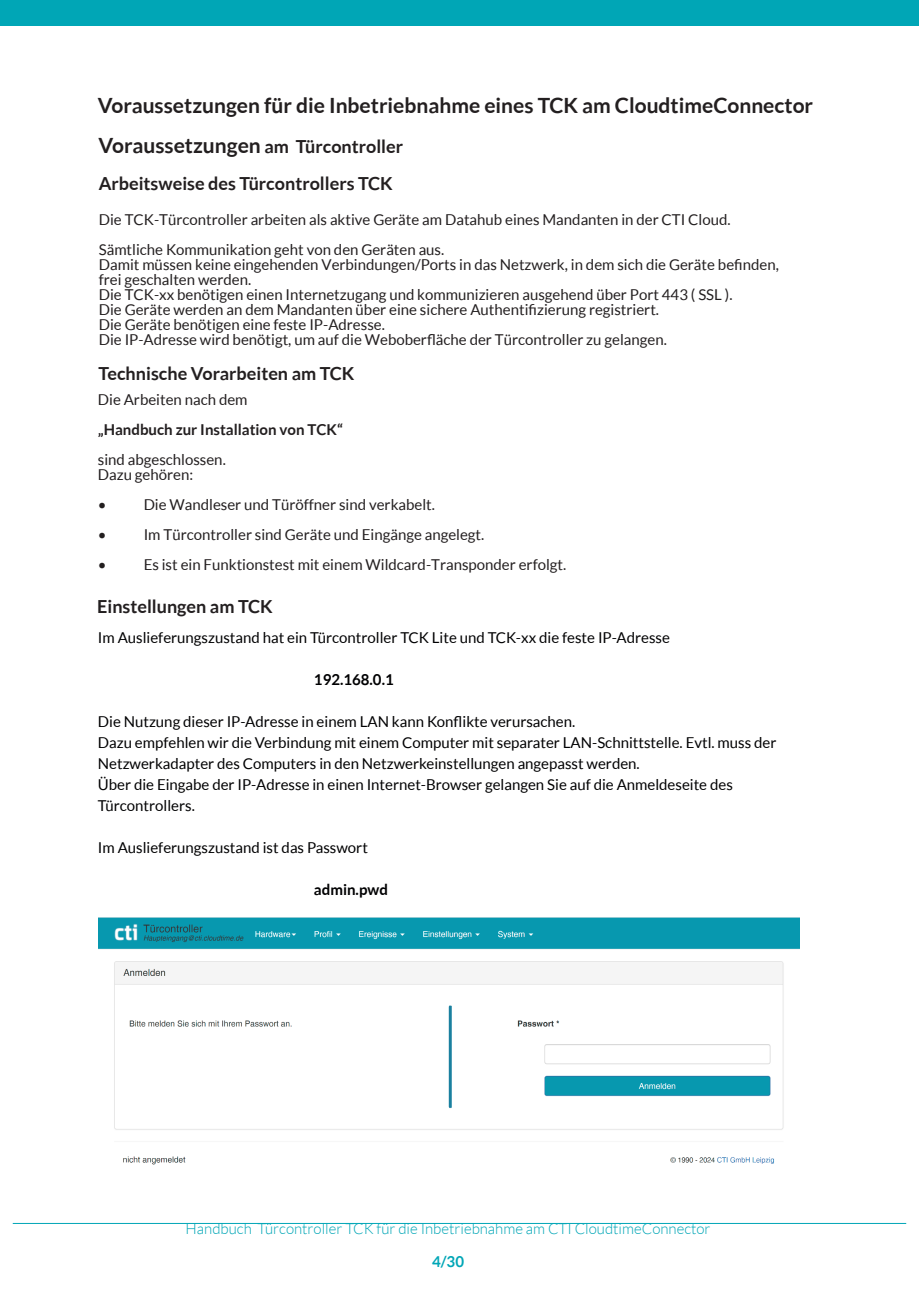
<style>
.page{position:relative;width:919px;height:1289px;background:#fff}
.page>*{position:absolute;margin:0;border:0;box-sizing:border-box;transform-origin:0 0}
.t1{font:700 21px "Lato";color:#231f20}
.t2{font:700 18px "Lato";color:#231f20}
.t3{font:15px/15px "Lato";color:#231f20}
.t4{font:15px/21px "Lato";color:#000002}
.t5{font:300 15px "Lato";color:#00a6b6}
.t6{font:700 15px "Lato";color:#231f20}
.t7{font:700 15px "Lato";color:#000002}
.t8{font:700 15px "Lato";color:#00a6b6}
.s1{font-size:18px}
</style>
<div class="page">
<div style="left:0;top:0;width:918px;height:26px;background:#00a6b6"></div>
<img style="left:99px;top:917px;width:700px;height:248px">
<hr style="left:13px;top:1222px;width:893px;height:1px;background:#00a6b6">
<h1 class="t1" style="left:98px;top:96px;width:716px">Voraussetzungen für die Inbetriebnahme eines TCK am CloudtimeConnector</h1>
<h1 class="t1" style="left:98px;top:136px;width:306px">Voraussetzungen <span class="s1">am Türcontroller</span></h1>
<p class="t2" style="left:99px;top:176px;width:295px">Arbeitsweise des Türcontrollers TCK</p>
<p class="t3" style="left:99px;top:205px;width:633px;line-height:30px">Die TCK-Türcontroller arbeiten als aktive Geräte am Datahub eines Mandanten in der CTI Cloud.<br>Sämtliche Kommunikation geht von den Geräten aus.</p>
<p class="t3" style="left:99px;top:258px;width:681px">Damit müssen keine eingehenden Verbindungen/Ports in das Netzwerk, in dem sich die Geräte befinden, frei geschalten werden.<br>Die TCK-xx benötigen einen Internetzugang und kommunizieren ausgehend über Port 443 ( SSL ).<br>Die Geräte werden an dem Mandanten über eine sichere Authentifizierung registriert.<br>Die Geräte benötigen eine feste IP-Adresse.<br>Die IP-Adresse wird benötigt, um auf die Weboberfläche der Türcontroller zu gelangen.</p>
<p class="t2" style="left:98px;top:366px;width:257px">Technische Vorarbeiten am TCK</p>
<p class="t3" style="left:98px;top:393px;width:151px">Die Arbeiten nach dem</p>
<p class="t6" style="left:98px;top:423px;width:246px">„Handbuch zur Installation von TCK“</p>
<p class="t3" style="left:98px;top:453px;width:129px">sind abgeschlossen.<br>Dazu gehören:</p>
<p class="t3" style="left:98px;top:498px;width:10px">•</p>
<p class="t3" style="left:144px;top:498px;width:293px">Die Wandleser und Türöffner sind verkabelt.</p>
<p class="t3" style="left:98px;top:528px;width:10px">•</p>
<p class="t3" style="left:144px;top:528px;width:342px">Im Türcontroller sind Geräte und Eingänge angelegt.</p>
<p class="t3" style="left:98px;top:558px;width:10px">•</p>
<p class="t3" style="left:144px;top:558px;width:424px">Es ist ein Funktionstest mit einem Wildcard-Transponder erfolgt.</p>
<p class="t2" style="left:97px;top:598px;width:177px">Einstellungen am TCK</p>
<p class="t4" style="left:98px;top:628px;width:573px">Im Auslieferungszustand hat ein Türcontroller TCK Lite und TCK-xx die feste IP-Adresse</p>
<p class="t7" style="left:314px;top:673px;width:81px">192.168.0.1</p>
<p class="t4" style="left:98px;top:712px;width:680px">Die Nutzung dieser IP-Adresse in einem LAN kann Konflikte verursachen.<br>Dazu empfehlen wir die Verbindung mit einem Computer mit separater LAN-Schnittstelle. Evtl. muss der Netzwerkadapter des Computers in den Netzwerkeinstellungen angepasst werden.<br>Über die Eingabe der IP-Adresse in einen Internet-Browser gelangen Sie auf die Anmeldeseite des Türcontrollers.</p>
<p class="t4" style="left:98px;top:838px;width:271px">Im Auslieferungszustand ist das Passwort</p>
<p class="t7" style="left:314px;top:883px;width:75px">admin.pwd</p>
<p class="t5" style="left:185px;top:1222px;width:526px">Handbuch Türcontroller TCK für die Inbetriebnahme am CTI CloudtimeConnector</p>
<p class="t8" style="left:432px;top:1255px;width:33px">4/30</p>
</div>
